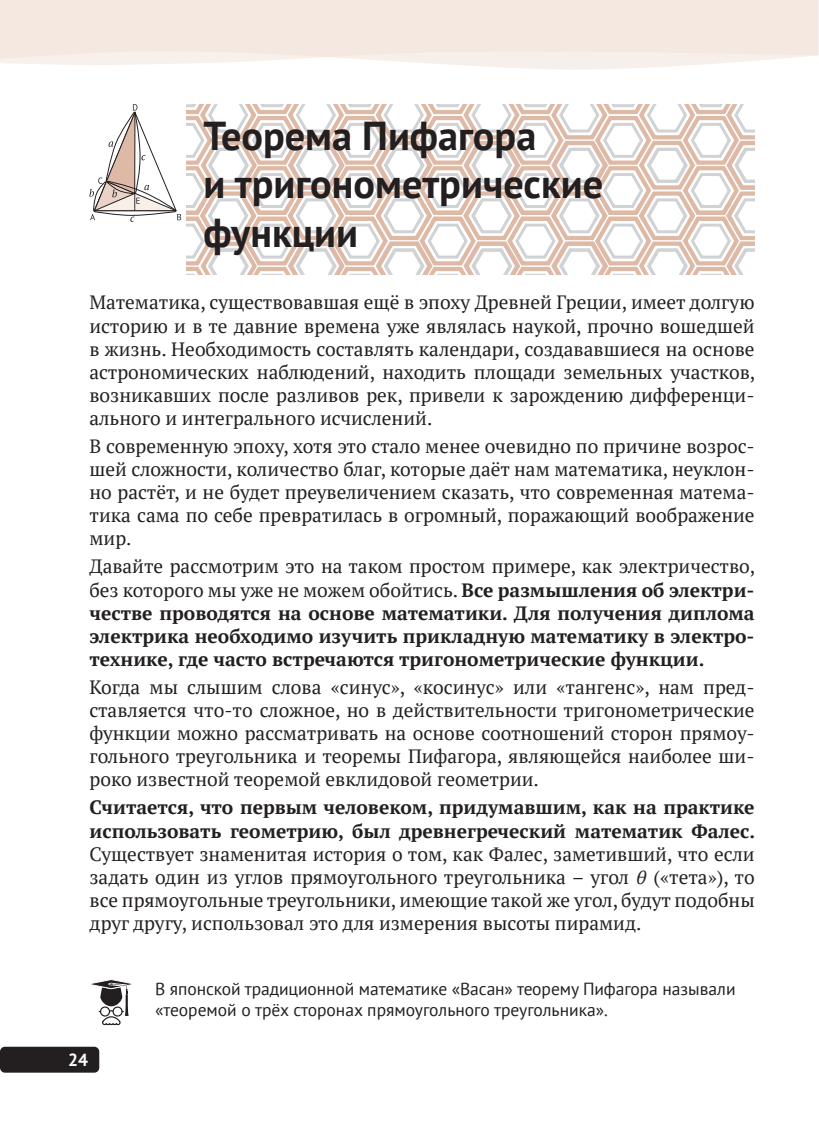
<style>
.page{position:relative;width:819px;height:1141px;background:#fff}
.page>*{position:absolute;margin:0;border:0;box-sizing:border-box;transform-origin:0 0}
.t1{font:700 40.25px/48.3px "PT Sans";color:#231f20}
.t2{font:19.25px/23.1px "PT Serif";color:#231f20;text-align:justify}
.t3{font:700 19.25px/23.1px "PT Serif";color:#231f20;text-align:justify}
.t4{font:17.5px/21px "PT Sans";letter-spacing:-.005em;color:#231f20}
.t5{font:700 17.5px "PT Sans";color:#fff}
.s1{font-weight:400}
.s2{font-family:"Cambria";font-style:italic}
</style>
<div class="page">
<svg style="left:91px;top:979px;width:41px;height:47px"></svg>
<svg style="left:484px;top:66px;width:187px;height:4px"></svg>
<svg style="left:0;top:0;width:818px;height:66px;background:#f4eae2"></svg>
<svg style="left:89px;top:104px;width:665px;height:171px"></svg>
<div style="left:0;top:1047px;width:99px;height:26px;background:#231f20;border-radius:5px"></div>
<h1 class="t1" style="left:203px;top:111px;width:401px">Теорема Пифагора<br>и тригонометрические функции</h1>
<p class="t2" style="left:89px;top:291px;width:667px">Математика, существовавшая ещё в эпоху Древней Греции, имеет долгую историю и в те давние времена уже являлась наукой, прочно вошедшей в жизнь. Необходимость составлять календари, создававшиеся на основе астрономических наблюдений, находить площади земельных участков, возникавших после разливов рек, привели к зарождению дифференци&shy;ального и интегрального исчислений.</p>
<p class="t2" style="left:89px;top:434px;width:666px">В современную эпоху, хотя это стало менее очевидно по причине возрос&shy;шей сложности, количество благ, которые даёт нам математика, неуклон&shy;но растёт, и не будет преувеличением сказать, что современная матема&shy;тика сама по себе превратилась в огромный, поражающий воображение мир.</p>
<p class="t3" style="left:89px;top:555px;width:667px"><span class="s1">Давайте рассмотрим это на таком простом примере, как электричество, без которого мы уже не можем обойтись.</span> Все размышления об электри&shy;честве проводятся на основе математики. Для получения диплома электрика необходимо изучить прикладную математику в электро&shy;технике, где часто встречаются тригонометрические функции.</p>
<p class="t2" style="left:89px;top:675px;width:666px">Когда мы слышим слова «синус», «косинус» или «тангенс», нам пред&shy;ставляется что-то сложное, но в действительности тригонометрические функции можно рассматривать на основе соотношений сторон прямоу&shy;гольного треугольника и теоремы Пифагора, являющейся наиболее ши&shy;роко известной теоремой евклидовой геометрии.</p>
<p class="t3" style="left:89px;top:796px;width:667px">Считается, что первым человеком, придумавшим, как на практике использовать геометрию, был древнегреческий математик Фалес.</p>
<p class="t2" style="left:89px;top:842px;width:666px">Существует знаменитая история о том, как Фалес, заметивший, что если задать один из углов прямоугольного треугольника – угол <span class="s2">θ</span> («тета»), то все прямоугольные треугольники, имеющие такой же угол, будут подобны друг другу, использовал это для измерения высоты пирамид.</p>
<p class="t5" style="left:68px;top:1049px;width:21px">24</p>
<p class="t4" style="left:155px;top:978px;width:582px">В японской традиционной математике «Васан» теорему Пифагора называли «теоремой о трёх сторонах прямоугольного треугольника».</p>
</div>
